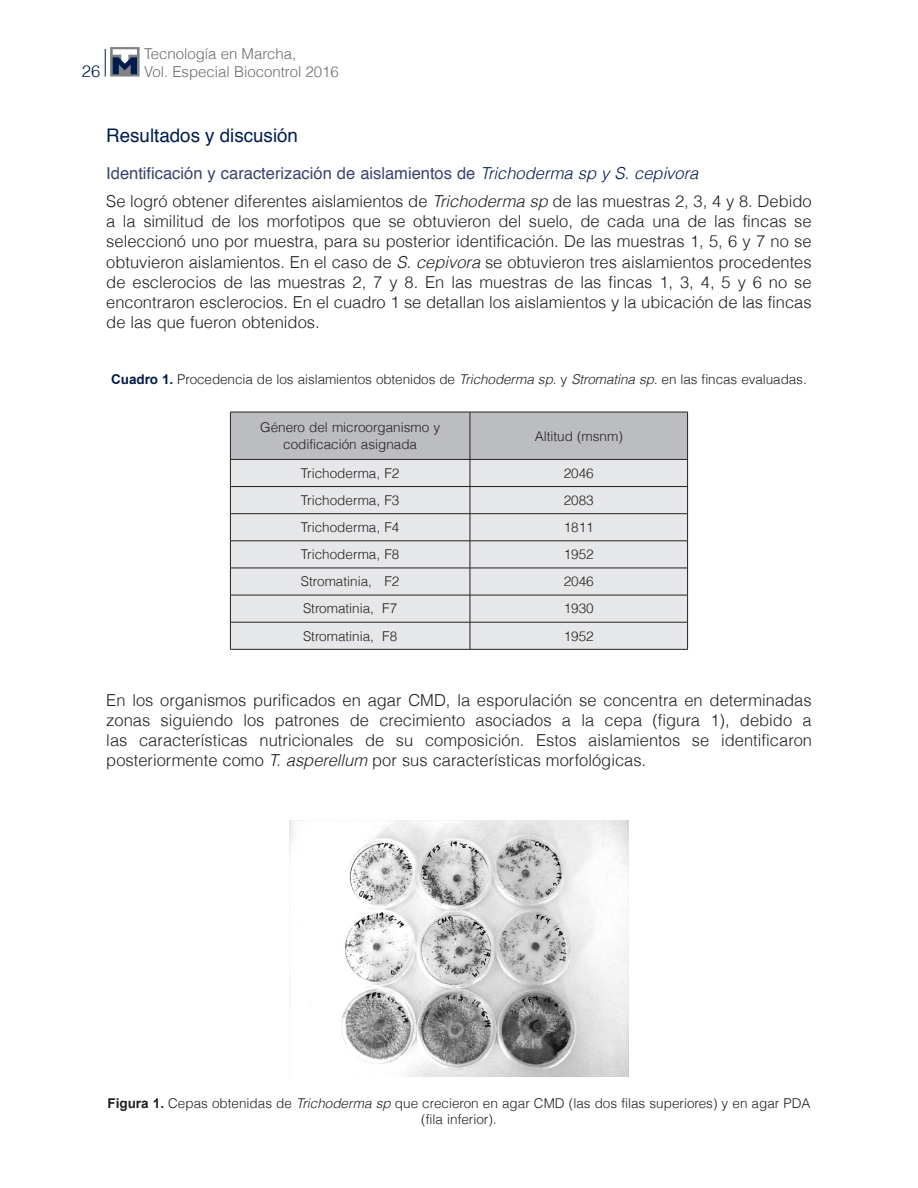
<style>
.page{position:relative;width:918px;height:1188px;background:#fff}
.page>*{position:absolute;margin:0;border:0;box-sizing:border-box;transform-origin:0 0}
._7subtitulo{font:18.75px "Helvetica";color:#001c4e}
._6texto{font:300 16.5px/20.1px "Helvetica";color:#231f20;text-align:justify}
._8subtitulo2{font:16.5px "Helvetica";color:#3a436f}
.t1{font:300 16.5px "Helvetica";color:#001c4e}
.t2{font:300 15px "Helvetica";color:#6c6d70}
.textocuadros{font:300 13.5px/16.2px "Helvetica";color:#231f20;text-align:center}
._9tituloscuadros1{font:300 13.5px "Helvetica";letter-spacing:-.005em;color:#231f20}
.s1{font-weight:300;font-style:italic;color:#001c4e}
.s2{font-style:italic}
.s3{font-family:"Arial";font-weight:700;color:#001c4e}
.s4{font-family:"Arial";font-weight:700}
</style>
<div class="page">
<svg style="left:105px;top:49px;width:1px;height:28px"></svg>
<svg style="left:110px;top:47px;width:30px;height:30px"></svg>
<svg style="left:113px;top:49px;width:24px;height:25px"></svg>
<svg style="left:230px;top:412px;width:458px;height:237px;background:#d6d7d9"></svg>
<hr style="left:230px;top:649px;width:240px;height:1px;background:#231f20">
<hr style="left:470px;top:649px;width:218px;height:1px;background:#231f20">
<img style="left:289px;top:821px;width:340px;height:255px">
<p class="t2" style="left:144px;top:44px;width:154px">Tecnología en Marcha,</p>
<p class="t1" style="left:82px;top:60px;width:20px">26</p>
<p class="t2" style="left:144px;top:62px;width:196px">Vol. Especial Biocontrol 2016</p>
<p class="_7subtitulo" style="left:106px;top:121px;width:193px">Resultados y discusión</p>
<p class="_8subtitulo2" style="left:106px;top:160px;width:594px">Identificación y caracterización de aislamientos de <span class="s1">Trichoderma sp y S. cepivora</span></p>
<p class="_6texto" style="left:106px;top:191px;width:707px">Se logró obtener diferentes aislamientos de <span class="s2">Trichoderma sp</span> de las muestras 2, 3, 4 y 8. Debido a la similitud de los morfotipos que se obtuvieron del suelo, de cada una de las fincas se seleccionó uno por muestra, para su posterior identificación. De las muestras 1, 5, 6 y 7 no se obtuvieron aislamientos. En el caso de <span class="s2">S. cepivora</span> se obtuvieron tres aislamientos procedentes de esclerocios de las muestras 2, 7 y 8. En las muestras de las fincas 1, 3, 4, 5 y 6 no se encontraron esclerocios. En el cuadro 1 se detallan los aislamientos y la ubicación de las fincas de las que fueron obtenidos.</p>
<p class="_9tituloscuadros1" style="left:111px;top:371px;width:697px"><span class="s3">Cuadro 1.</span> Procedencia de los aislamientos obtenidos de <span class="s2">Trichoderma sp</span>. y <span class="s2">Stromatina sp.</span> en las fincas evaluadas.</p>
<p class="textocuadros" style="left:260px;top:419px;width:181px">Género del microorganismo y codificación asignada</p>
<p class="textocuadros" style="left:535px;top:428px;width:90px">Altitud (msnm)</p>
<p class="textocuadros" style="left:301px;top:465px;width:100px">Trichoderma, F2</p>
<p class="textocuadros" style="left:564px;top:465px;width:32px">2046</p>
<p class="textocuadros" style="left:301px;top:492px;width:100px">Trichoderma, F3</p>
<p class="textocuadros" style="left:564px;top:492px;width:32px">2083</p>
<p class="textocuadros" style="left:301px;top:519px;width:100px">Trichoderma, F4</p>
<p class="textocuadros" style="left:564px;top:519px;width:32px">1811</p>
<p class="textocuadros" style="left:301px;top:546px;width:100px">Trichoderma, F8</p>
<p class="textocuadros" style="left:564px;top:546px;width:32px">1952</p>
<p class="textocuadros" style="left:301px;top:573px;width:100px">Stromatinia, F2</p>
<p class="textocuadros" style="left:564px;top:573px;width:32px">2046</p>
<p class="textocuadros" style="left:303px;top:600px;width:96px">Stromatinia, F7</p>
<p class="textocuadros" style="left:564px;top:600px;width:32px">1930</p>
<p class="textocuadros" style="left:303px;top:628px;width:96px">Stromatinia, F8</p>
<p class="textocuadros" style="left:564px;top:628px;width:32px">1952</p>
<p class="_6texto" style="left:106px;top:690px;width:707px">En los organismos purificados en agar CMD, la esporulación se concentra en determinadas zonas siguiendo los patrones de crecimiento asociados a la cepa (figura 1), debido a las características nutricionales de su composición. Estos aislamientos se identificaron posteriormente como <span class="s2">T. asperellum</span> por sus características morfológicas.</p>
<p class="textocuadros" style="left:107px;top:1095px;width:705px"><span class="s4">Figura 1.</span> Cepas obtenidas de <span class="s2">Trichoderma sp</span> que crecieron en agar CMD (las dos filas superiores) y en agar PDA (fila inferior).</p>
</div>
